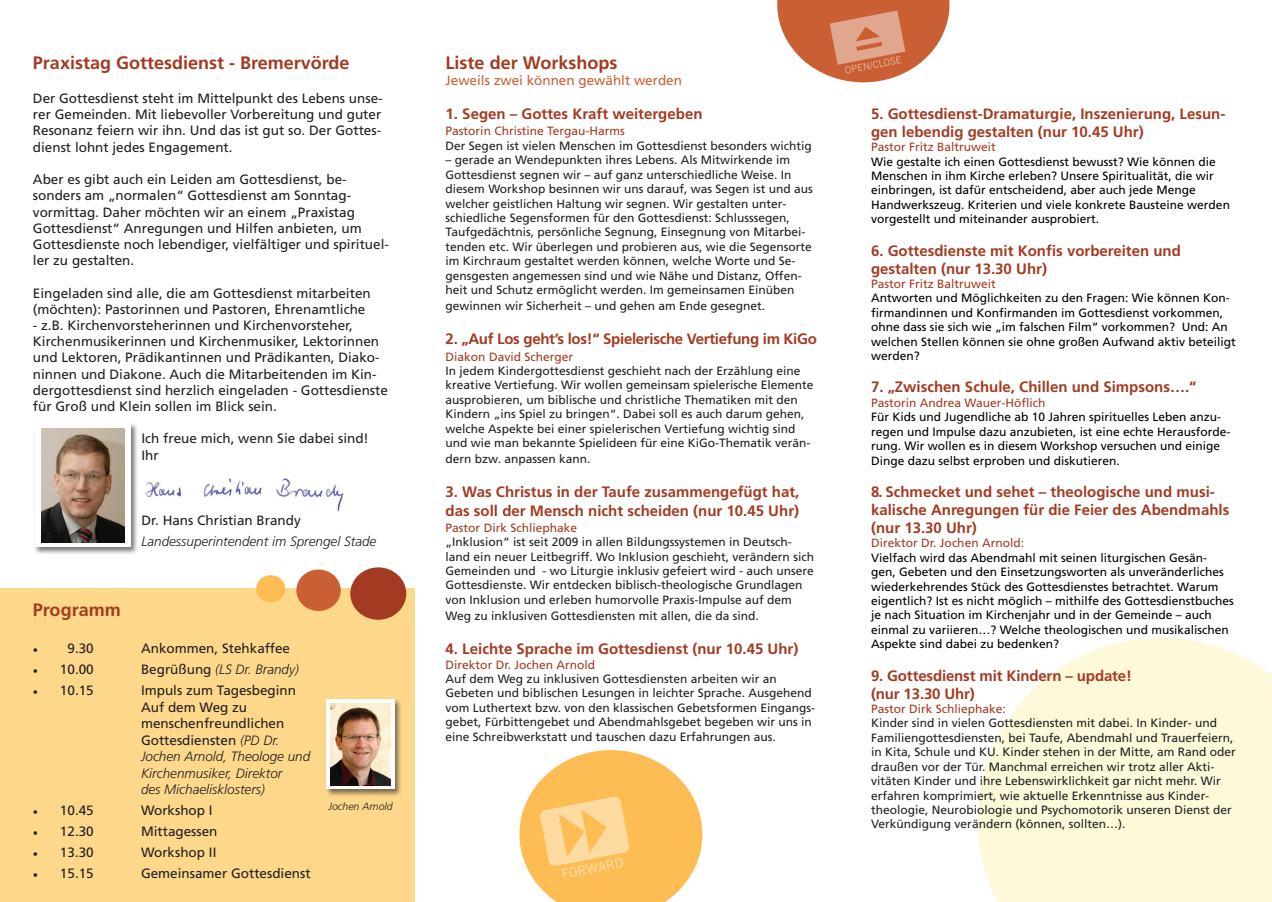
<style>
.page{position:relative;width:1272px;height:902px;background:#fff}
.page>*{position:absolute;margin:0;border:0;box-sizing:border-box;transform-origin:0 0}
.t1{font:700 18px "Frutiger LT Std";color:#a33b22}
.t2{font:700 15px/18px "Frutiger LT Std";color:#a33b22}
.t3{font:700 15px "Frutiger LT Std";letter-spacing:-.02em;color:#a33b22}
.t4{font:13.5px/16.2px "Frutiger LT Std";color:#231f20}
.t5{font:italic 300 13.5px/16.5px "Frutiger LT Std";color:#231f20}
.t6{font:13.5px "Frutiger LT Std";color:#c95f33}
.t7{font:12px/14.4px "Frutiger LT Std";color:#231f20}
.t8{font:12px/14.4px "Frutiger LT Std";color:#000}
.t9{font:12px "Frutiger LT Std";color:#a33b22}
.t10{font:italic 300 10.5px "Frutiger LT Std";color:#231f20}
.s1{font-family:"Minion Pro"}
.s2{font-weight:400;font-style:normal}
</style>
<div class="page">
<img style="left:145px;top:476px;width:199px;height:36px">
<svg style="left:978px;top:638px;width:293px;height:263px;background:#fdf9dd"></svg>
<div style="left:33px;top:422px;width:105px;height:133px;background:#231f20;opacity:.6"></div>
<svg style="left:35px;top:423px;width:96px;height:124px"></svg>
<div style="left:0;top:588px;width:415px;height:313px;background:#fdd78a"></div>
<img style="left:42px;top:429px;width:82px;height:113px">
<div style="left:350px;top:567px;width:56px;height:52px;background:#a33b22;border-radius:50%"></div>
<div style="left:296px;top:569px;width:45px;height:42px;background:#c95f33;border-radius:50%"></div>
<div style="left:256px;top:575px;width:29px;height:27px;background:#fdbd54;border-radius:50%"></div>
<div style="left:325px;top:697px;width:77px;height:100px;background:#231f20;opacity:.6"></div>
<svg style="left:326px;top:699px;width:69px;height:90px"></svg>
<img style="left:331px;top:703px;width:59px;height:82px">
<svg style="left:519px;top:750px;width:183px;height:151px"></svg>
<svg style="left:777px;top:0;width:172px;height:82px"></svg>
<h1 class="t1" style="left:33px;top:52px;width:318px">Praxistag Gottesdienst - Bremervörde</h1>
<p class="t4" style="left:33px;top:90px;width:351px;text-align:justify">Der Gottesdienst steht im Mittelpunkt des Lebens unse&shy;rer Gemeinden. Mit liebevoller Vorbereitung und guter Resonanz feiern wir ihn. Und das ist gut so. Der Gottes&shy;dienst lohnt jedes Engagement.</p>
<p class="t4" style="left:33px;top:171px;width:357px">Aber es gibt auch ein Leiden am Gottesdienst, be&shy;sonders am „normalen“ Gottesdienst am Sonntag&shy;vormittag. Daher möchten wir an einem „Praxistag Gottesdienst“ Anregungen und Hilfen anbieten, um Gottesdienste noch lebendiger, vielfältiger und spirituel&shy;ler zu gestalten.</p>
<p class="t4" style="left:33px;top:285px;width:339px">Eingeladen sind alle, die am Gottesdienst mitarbeiten (möchten): Pastorinnen und Pastoren, Ehrenamtliche</p>
<p class="t4" style="left:33px;top:317px;width:356px">- z.B. Kirchenvorsteherinnen und Kirchenvorsteher, Kirchenmusikerinnen und Kirchenmusiker, Lektorinnen und Lektoren, Prädikantinnen und Prädikanten, Diako&shy;ninnen und Diakone. Auch die Mitarbeitenden im Kin&shy;dergottesdienst sind herzlich eingeladen - Gottesdienste für Groß und Klein sollen im Blick sein.</p>
<p class="t4" style="left:141px;top:430px;width:229px">Ich freue mich, wenn Sie dabei sind!<br>Ihr</p>
<p class="t4" style="left:141px;top:511px;width:161px">Dr. Hans Christian Brandy</p>
<p class="t5" style="left:141px;top:533px;width:236px">Landessuperintendent im Sprengel Stade</p>
<h1 class="t1" style="left:33px;top:599px;width:89px">Programm</h1>
<p class="t4" style="left:33px;top:640px;width:62px"><span class="s1">•</span> 9.30</p>
<p class="t4" style="left:141px;top:640px;width:151px">Ankommen, Stehkaffee</p>
<p class="t4" style="left:33px;top:661px;width:62px"><span class="s1">•</span> 10.00</p>
<p class="t5" style="left:141px;top:661px;width:159px"><span class="s2">Begrüßung</span> (LS Dr. Brandy)</p>
<p class="t4" style="left:33px;top:682px;width:62px"><span class="s1">•</span> 10.15</p>
<p class="t5" style="left:141px;top:682px;width:171px"><span class="s2">Impuls zum Tagesbeginn<br>Auf dem Weg zu menschenfreundlichen<br>Gottesdiensten</span> (PD Dr.<br>Jochen Arnold, Theologe und<br>Kirchenmusiker, Direktor<br>des Michaelisklosters)</p>
<p class="t4" style="left:33px;top:802px;width:62px"><span class="s1">•</span> 10.45</p>
<p class="t4" style="left:141px;top:802px;width:73px">Workshop I</p>
<p class="t4" style="left:33px;top:823px;width:62px"><span class="s1">•</span> 12.30</p>
<p class="t4" style="left:141px;top:823px;width:78px">Mittagessen</p>
<p class="t4" style="left:33px;top:844px;width:62px"><span class="s1">•</span> 13.30</p>
<p class="t4" style="left:141px;top:844px;width:77px">Workshop II</p>
<p class="t4" style="left:33px;top:865px;width:62px"><span class="s1">•</span> 15.15</p>
<p class="t4" style="left:141px;top:865px;width:171px">Gemeinsamer Gottesdienst</p>
<p class="t10" style="left:328px;top:800px;width:66px">Jochen Arnold</p>
<h1 class="t1" style="left:445px;top:52px;width:173px">Liste der Workshops</h1>
<p class="t6" style="left:445px;top:72px;width:238px">Jeweils zwei können gewählt werden</p>
<p class="t2" style="left:445px;top:105px;width:258px">1. Segen – Gottes Kraft weitergeben</p>
<p class="t9" style="left:445px;top:124px;width:181px">Pastorin Christine Tergau-Harms</p>
<p class="t7" style="left:445px;top:138px;width:368px">Der Segen ist vielen Menschen im Gottesdienst besonders wichtig</p>
<p class="t7" style="left:445px;top:153px;width:369px">– gerade an Wendepunkten ihres Lebens. Als Mitwirkende im Gottesdienst segnen wir – auf ganz unterschiedliche Weise. In diesem Workshop besinnen wir uns darauf, was Segen ist und aus welcher geistlichen Haltung wir segnen. Wir gestalten unter&shy;schiedliche Segensformen für den Gottesdienst: Schlusssegen, Taufgedächtnis, persönliche Segnung, Einsegnung von Mitarbei&shy;tenden etc. Wir überlegen und probieren aus, wie die Segensorte im Kirchraum gestaltet werden können, welche Worte und Se&shy;gensgesten angemessen sind und wie Nähe und Distanz, Offen&shy;heit und Schutz ermöglicht werden. Im gemeinsamen Einüben</p>
<p class="t7" style="left:445px;top:299px;width:321px">gewinnen wir Sicherheit – und gehen am Ende gesegnet.</p>
<p class="t3" style="left:445px;top:330px;width:373px">2. „Auf Los geht’s los!“ Spielerische Vertiefung im KiGo</p>
<p class="t9" style="left:445px;top:349px;width:129px">Diakon David Scherger</p>
<p class="t7" style="left:445px;top:363px;width:369px">In jedem Kindergottesdienst geschieht nach der Erzählung eine kreative Vertiefung. Wir wollen gemeinsam spielerische Elemente ausprobieren, um biblische und christliche Thematiken mit den Kindern „ins Spiel zu bringen“. Dabei soll es auch darum gehen, welche Aspekte bei einer spielerischen Vertiefung wichtig sind und wie man bekannte Spielideen für eine KiGo-Thematik verän-</p>
<p class="t7" style="left:445px;top:452px;width:146px">dern bzw. anpassen kann.</p>
<p class="t2" style="left:445px;top:483px;width:355px">3. Was Christus in der Taufe zusammengefügt hat, das soll der Mensch nicht scheiden (nur 10.45 Uhr)</p>
<p class="t9" style="left:445px;top:520px;width:133px">Pastor Dirk Schliephake</p>
<p class="t7" style="left:445px;top:534px;width:370px">„Inklusion“ ist seit 2009 in allen Bildungssystemen in Deutsch&shy;land ein neuer Leitbegriff. Wo Inklusion geschieht, verändern sich Gemeinden und - wo Liturgie inklusiv gefeiert wird - auch unsere Gottesdienste. Wir entdecken biblisch-theologische Grundlagen von Inklusion und erleben humorvolle Praxis-Impulse auf dem</p>
<p class="t7" style="left:445px;top:608px;width:315px">Weg zu inklusiven Gottesdiensten mit allen, die da sind.</p>
<p class="t2" style="left:445px;top:640px;width:354px">4. Leichte Sprache im Gottesdienst (nur 10.45 Uhr)</p>
<p class="t9" style="left:445px;top:657px;width:151px">Direktor Dr. Jochen Arnold</p>
<p class="t7" style="left:445px;top:671px;width:371px">Auf dem Weg zu inklusiven Gottesdiensten arbeiten wir an Gebeten und biblischen Lesungen in leichter Sprache. Ausgehend vom Luthertext bzw. von den klassischen Gebetsformen Eingangs&shy;gebet, Fürbittengebet und Abendmahlsgebet begeben wir uns in eine Schreibwerkstatt und tauschen dazu Erfahrungen aus.</p>
<p class="t2" style="left:871px;top:104px;width:356px">5. Gottesdienst-Dramaturgie, Inszenierung, Lesun&shy;gen lebendig gestalten (nur 10.45 Uhr)</p>
<p class="t9" style="left:871px;top:140px;width:126px">Pastor Fritz Baltruweit</p>
<p class="t8" style="left:871px;top:154px;width:360px">Wie gestalte ich einen Gottesdienst bewusst? Wie können die Menschen in ihm Kirche erleben? Unsere Spiritualität, die wir einbringen, ist dafür entscheidend, aber auch jede Menge Handwerkszeug. Kriterien und viele konkrete Bausteine werden vorgestellt und miteinander ausprobiert.</p>
<p class="t2" style="left:871px;top:241px;width:311px">6. Gottesdienste mit Konfis vorbereiten und gestalten (nur 13.30 Uhr)</p>
<p class="t9" style="left:871px;top:277px;width:126px">Pastor Fritz Baltruweit</p>
<p class="t8" style="left:871px;top:291px;width:366px">Antworten und Möglichkeiten zu den Fragen: Wie können Kon&shy;firmandinnen und Konfirmanden im Gottesdienst vorkommen, ohne dass sie sich wie „im falschen Film“ vorkommen? Und: An welchen Stellen können sie ohne großen Aufwand aktiv beteiligt werden?</p>
<p class="t2" style="left:871px;top:378px;width:327px">7. „Zwischen Schule, Chillen und Simpsons….“</p>
<p class="t9" style="left:871px;top:395px;width:176px">Pastorin Andrea Wauer-Höflich</p>
<p class="t8" style="left:871px;top:410px;width:361px">Für Kids und Jugendliche ab 10 Jahren spirituelles Leben anzu&shy;regen und Impulse dazu anzubieten, ist eine echte Herausforde&shy;rung. Wir wollen es in diesem Workshop versuchen und einige Dinge dazu selbst erproben und diskutieren.</p>
<p class="t2" style="left:871px;top:482px;width:360px">8. Schmecket und sehet – theologische und musi&shy;kalische Anregungen für die Feier des Abendmahls (nur 13.30 Uhr)</p>
<p class="t9" style="left:871px;top:536px;width:154px">Direktor Dr. Jochen Arnold:</p>
<p class="t8" style="left:871px;top:550px;width:364px">Vielfach wird das Abendmahl mit seinen liturgischen Gesän&shy;gen, Gebeten und den Einsetzungsworten als unveränderliches wiederkehrendes Stück des Gottesdienstes betrachtet. Warum eigentlich? Ist es nicht möglich – mithilfe des Gottesdienstbuches je nach Situation im Kirchenjahr und in der Gemeinde – auch einmal zu variieren…? Welche theologischen und musikalischen Aspekte sind dabei zu bedenken?</p>
<p class="t2" style="left:871px;top:666px;width:262px">9. Gottesdienst mit Kindern – update! (nur 13.30 Uhr)</p>
<p class="t9" style="left:871px;top:701px;width:136px">Pastor Dirk Schliephake:</p>
<p class="t7" style="left:871px;top:716px;width:366px">Kinder sind in vielen Gottesdiensten mit dabei. In Kinder- und Familiengottesdiensten, bei Taufe, Abendmahl und Trauerfeiern, in Kita, Schule und KU. Kinder stehen in der Mitte, am Rand oder draußen vor der Tür. Manchmal erreichen wir trotz aller Akti&shy;vitäten Kinder und ihre Lebenswirklichkeit gar nicht mehr. Wir erfahren komprimiert, wie aktuelle Erkenntnisse aus Kinder&shy;theologie, Neurobiologie und Psychomotorik unseren Dienst der Verkündigung verändern (können, sollten…).</p>
</div>
